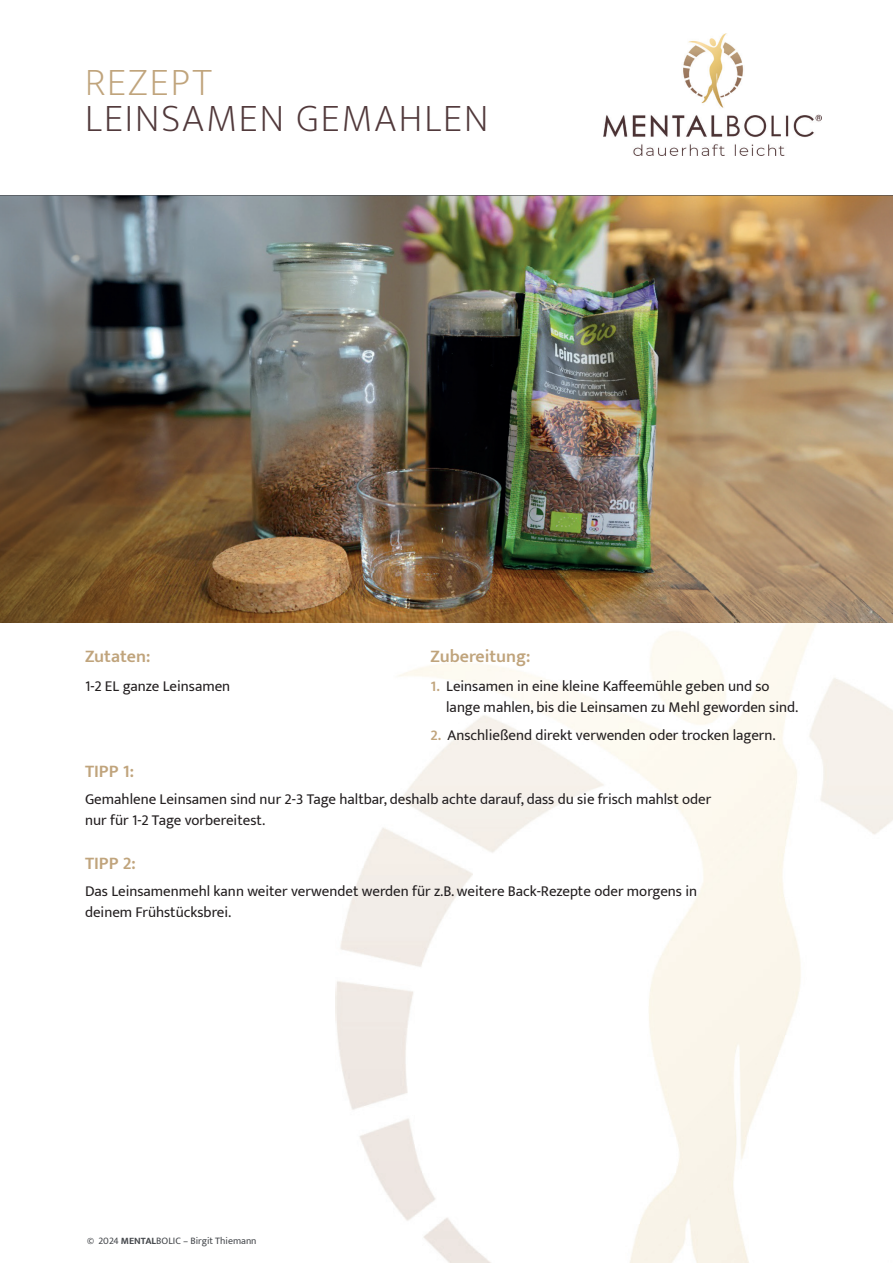
<style>
.page{position:relative;width:893px;height:1263px;background:#fff}
.page>*{position:absolute;margin:0;border:0;box-sizing:border-box;transform-origin:0 0}
.t1{font:200 39px "Mukta";letter-spacing:.05em;color:#51393b}
.t2{font:200 39px "Mukta";letter-spacing:.05em;color:#c0a47c}
.t3{font:600 18px "Mukta";color:#c0a47c}
.t4{font:15px/21px "Mukta";color:#231f20}
.t5{font:9.9px "Mukta";color:#46494d}
.s1{font-weight:600;color:#c0a47c}
.s2{font-weight:700}
</style>
<div class="page">
<img style="left:0;top:196px;width:893px;height:427px">
<img style="left:604px;top:34px;width:218px;height:121px">
<img style="left:336px;top:574px;width:557px;height:689px">
<h1 class="t2" style="left:85px;top:51px;width:128px">REZEPT</h1>
<h1 class="t1" style="left:85px;top:87px;width:405px">LEINSAMEN GEMAHLEN</h1>
<p class="t3" style="left:85px;top:646px;width:67px">Zutaten:</p>
<p class="t4" style="left:85px;top:675px;width:147px">1-2 EL ganze Leinsamen</p>
<p class="t3" style="left:431px;top:646px;width:101px">Zubereitung:</p>
<p class="t4" style="left:446px;top:675px;width:354px;text-indent:-16px"><span class="s1">1.</span> Leinsamen in eine kleine Kaffeemühle geben und so lange mahlen, bis die Leinsamen zu Mehl geworden sind.</p>
<p class="t4" style="left:431px;top:725px;width:347px"><span class="s1">2.</span> Anschließend direkt verwenden oder trocken lagern.</p>
<p class="t3" style="left:85px;top:760px;width:51px">TIPP 1:</p>
<p class="t4" style="left:85px;top:789px;width:628px">Gemahlene Leinsamen sind nur 2-3 Tage haltbar, deshalb achte darauf, dass du sie frisch mahlst oder nur für 1-2 Tage vorbereitest.</p>
<p class="t3" style="left:85px;top:852px;width:52px">TIPP 2:</p>
<p class="t4" style="left:85px;top:880px;width:613px">Das Leinsamenmehl kann weiter verwendet werden für z.B. weitere Back-Rezepte oder morgens in deinem Frühstücksbrei.</p>
<p class="t5" style="left:87px;top:1235px;width:171px"><span class="s2">©</span> 2024 <span class="s2">MENTAL</span>BOLIC – Birgit Thiemann</p>
</div>
